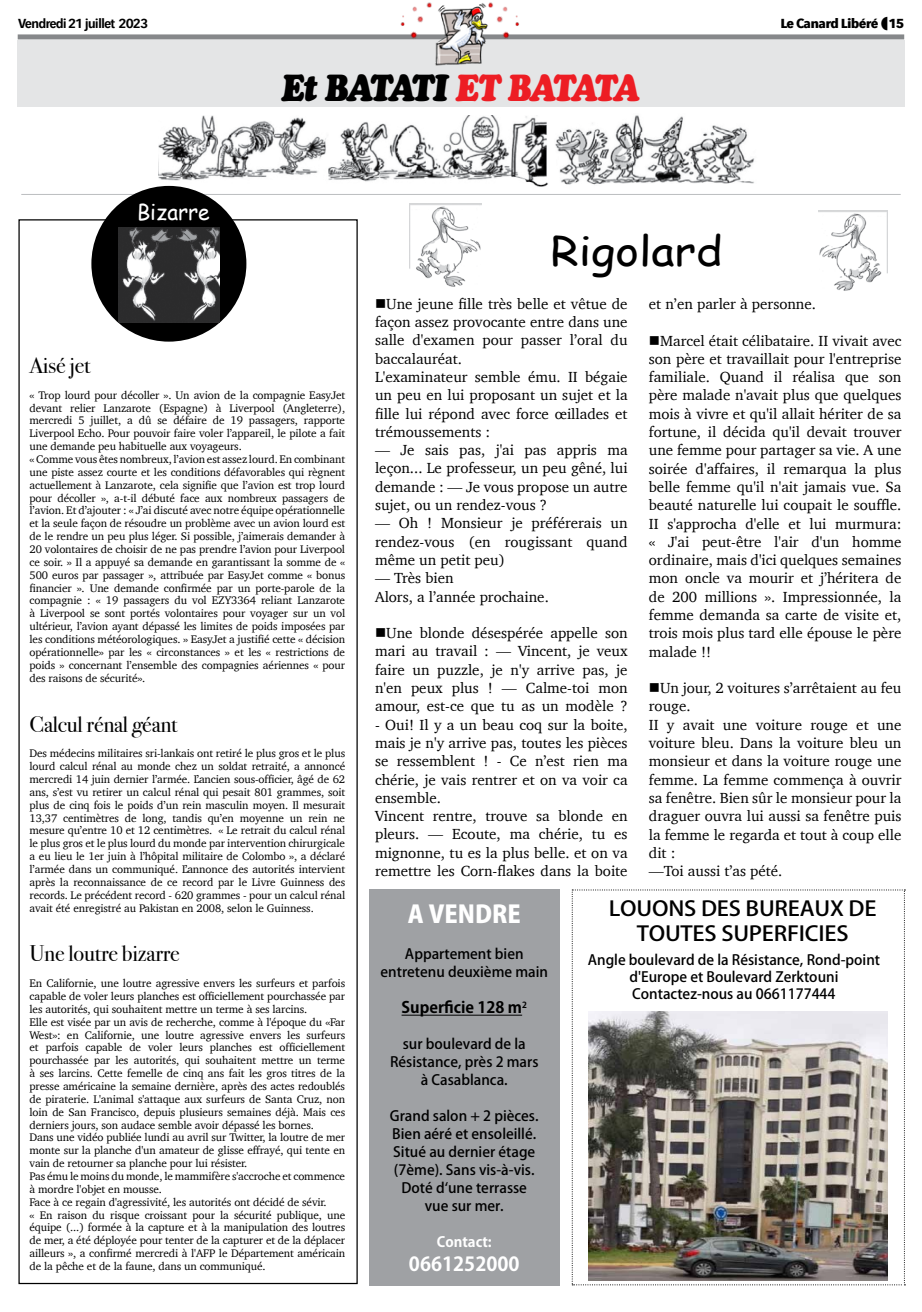
<style>
.page{position:relative;width:922px;height:1312px;background:#fff}
.page>*{position:absolute;margin:0;border:0;box-sizing:border-box;transform-origin:0 0}
.t1{font:40.62px "Comic Sans MS";color:#000;scale:1.11 1}
.t2{font:italic 37.5px "Cooper Black Std";letter-spacing:-.095em;color:#000;scale:.9 1}
.t3{font:800 24px "Koz Go Pr 6 N";color:#fff}
.t4{font:22.5px "Bodoni Svty Two ITCTT";letter-spacing:-.01em;color:#000}
.t5{font:22px "Comic Sans MS";color:#fff;scale:.95 1}
.t6{font:500 20.38px/25.1px "Koz Go Pr 6 N";letter-spacing:-.01em;color:#000;text-align:center;scale:1.11 1}
.t7{font:700 19.25px "Koz Go Pr 6 N";color:#fff}
.t8{font:700 15.62px "Koz Go Pr 6 N";color:#000}
.t9{font:15px/18.2px "Charter";color:#000}
.t10{font:500 14.12px/18px "Koz Go Pr 6 N";color:#000;text-align:center}
.t11{font:700 14.12px "Koz Go Pr 6 N";color:#fff}
.t12{font:600 13px "Avenir Next Condensed";letter-spacing:-.06em;color:#000;scale:1.25 1}
.t13{font:700 13px "Avenir Next Condensed";letter-spacing:-.04em;color:#000;scale:1.25 1}
.t14{font:11.25px/12.9px "Charter";letter-spacing:-.01em;color:#000}
.s1{color:#ed1d24}
</style>
<div class="page">
<img style="left:159px;top:116px;width:389px;height:75px">
<img style="left:555px;top:115px;width:200px;height:70px">
<div style="left:17px;top:40px;width:887px;height:67px;background:#e4e5e6"></div>
<hr style="left:21px;top:194px;width:879px;height:1px;background:#bcbec0">
<div style="left:18px;top:34px;width:886px;height:5px;background:#86888a"></div>
<img style="left:395px;top:2px;width:131px;height:64px">
<img style="left:409px;top:203px;width:73px;height:84px">
<img style="left:818px;top:211px;width:69px;height:80px">
<div style="left:369px;top:889px;width:190px;height:395px;background:#9fa1a4"></div>
<hr style="left:401px;top:1014px;width:121px;height:1px;background:#000">
<svg style="left:571px;top:889px;width:334px;height:395px"></svg>
<img style="left:588px;top:1010px;width:299px;height:270px">
<div style="left:91px;top:186px;width:155px;height:155px;background:#000;border-radius:50%"></div>
<img style="left:118px;top:227px;width:101px;height:95px">
<p class="t12" style="left:18px;top:12px;width:105px">Vendredi 21 juillet 2023</p>
<p class="t13" style="left:780px;top:15px;width:100px">Le Canard Libéré 15</p>
<h3 class="t5" style="left:137px;top:196px;width:78px">Bizarre</h3>
<h2 class="t2" style="left:281px;top:64px;width:400px">Et BATATI <span class="s1">ET BATATA</span></h2>
<h1 class="t1" style="left:550px;top:221px;width:156px">Rigolard</h1>
<h3 class="t4" style="left:30px;top:347px;width:63px">Aisé jet</h3>
<p class="t14" style="left:30px;top:388px;width:317px">« Trop lourd pour décoller ». Un avion de la compagnie EasyJet devant relier Lanzarote (Espagne) à Liverpool (Angleterre), mercredi 5 juillet, a dû se défaire de 19 passagers, rapporte Liverpool Echo. Pour pouvoir faire voler l’appareil, le pilote a fait une demande peu habituelle aux voyageurs.<br>« Comme vous êtes nombreux, l’avion est assez lourd. En combinant une piste assez courte et les conditions défavorables qui règnent actuellement à Lanzarote, cela signifie que l’avion est trop lourd pour décoller », a-t-il débuté face aux nombreux passagers de l’avion. Et d’ajouter : « J’ai discuté avec notre équipe opérationnelle et la seule façon de résoudre un problème avec un avion lourd est de le rendre un peu plus léger. Si possible, j’aimerais demander à 20 volontaires de choisir de ne pas prendre l’avion pour Liverpool ce soir. » Il a appuyé sa demande en garantissant la somme de « 500 euros par passager », attribuée par EasyJet comme « bonus financier ». Une demande confirmée par un porte-parole de la compagnie : « 19 passagers du vol EZY3364 reliant Lanzarote à Liverpool se sont portés volontaires pour voyager sur un vol ultérieur, l’avion ayant dépassé les limites de poids imposées par les conditions météorologiques. » EasyJet a justifié cette « décision opérationnelle» par les « circonstances » et les « restrictions de poids » concernant l’ensemble des compagnies aériennes « pour des raisons de sécurité».</p>
<h3 class="t4" style="left:30px;top:705px;width:149px">Calcul rénal géant</h3>
<p class="t14" style="left:30px;top:746px;width:317px;text-align:justify">Des médecins militaires sri-lankais ont retiré le plus gros et le plus lourd calcul rénal au monde chez un soldat retraité, a annoncé mercredi 14 juin dernier l’armée. L’ancien sous-officier, âgé de 62 ans, s’est vu retirer un calcul rénal qui pesait 801 grammes, soit plus de cinq fois le poids d’un rein masculin moyen. Il mesurait 13,37 centimètres de long, tandis qu’en moyenne un rein ne mesure qu’entre 10 et 12 centimètres. « Le retrait du calcul rénal le plus gros et le plus lourd du monde par intervention chirurgicale a eu lieu le 1er juin à l’hôpital militaire de Colombo », a déclaré l’armée dans un communiqué. L’annonce des autorités intervient après la reconnaissance de ce record par le Livre Guinness des records. Le précédent record - 620 grammes - pour un calcul rénal avait été enregistré au Pakistan en 2008, selon le Guinness.</p>
<h3 class="t4" style="left:30px;top:935px;width:152px">Une loutre bizarre</h3>
<p class="t14" style="left:30px;top:976px;width:317px">En Californie, une loutre agressive envers les surfeurs et parfois capable de voler leurs planches est officiellement pourchassée par les autorités, qui souhaitent mettre un terme à ses larcins.<br>Elle est visée par un avis de recherche, comme à l'époque du «Far West»: en Californie, une loutre agressive envers les surfeurs et parfois capable de voler leurs planches est officiellement pourchassée par les autorités, qui souhaitent mettre un terme à ses larcins. Cette femelle de cinq ans fait les gros titres de la presse américaine la semaine dernière, après des actes redoublés de piraterie. L'animal s'attaque aux surfeurs de Santa Cruz, non loin de San Francisco, depuis plusieurs semaines déjà. Mais ces derniers jours, son audace semble avoir dépassé les bornes.<br>Dans une vidéo publiée lundi au avril sur Twitter, la loutre de mer monte sur la planche d'un amateur de glisse effrayé, qui tente en vain de retourner sa planche pour lui résister.<br>Pas ému le moins du monde, le mammifère s'accroche et commence à mordre l'objet en mousse.<br>Face à ce regain d'agressivité, les autorités ont décidé de sévir.<br>« En raison du risque croissant pour la sécurité publique, une équipe (...) formée à la capture et à la manipulation des loutres de mer, a été déployée pour tenter de la capturer et de la déplacer ailleurs », a confirmé mercredi à l'AFP le Département américain de la pêche et de la faune, dans un communiqué.</p>
<p class="t9" style="left:375px;top:294px;width:254px">■Une jeune fille très belle et vêtue de façon assez provocante entre dans une salle d'examen pour passer l’oral du baccalauréat.<br>L'examinateur semble ému. II bégaie un peu en lui proposant un sujet et la fille lui répond avec force œillades et trémoussements :</p>
<h3 class="t9" style="left:375px;top:440px;width:254px;text-align:justify">— Je sais pas, j'ai pas appris ma leçon... Le professeur, un peu gêné, lui demande : — Je vous propose un autre sujet, ou un rendez-vous ?</h3>
<h3 class="t9" style="left:375px;top:514px;width:254px;text-align:justify">— Oh ! Monsieur je préférerais un rendez-vous (en rougissant quand même un petit peu)</h3>
<h3 class="t9" style="left:375px;top:568px;width:175px">— Très bien<br>Alors, a l’année prochaine.</h3>
<h3 class="t9" style="left:375px;top:623px;width:254px;text-align:justify">■Une blonde désespérée appelle son mari au travail : — Vincent, je veux faire un puzzle, je n'y arrive pas, je n'en peux plus ! — Calme-toi mon amour, est-ce que tu as un modèle ?</h3>
<p class="t9" style="left:375px;top:715px;width:254px">- Oui! Il y a un beau coq sur la boite, mais je n'y arrive pas, toutes les pièces se ressemblent ! - Ce n’est rien ma chérie, je vais rentrer et on va voir ca ensemble.<br>Vincent rentre, trouve sa blonde en pleurs. — Ecoute, ma chérie, tu es mignonne, tu es la plus belle. et on va remettre les Corn-flakes dans la boite</p>
<h3 class="t9" style="left:648px;top:294px;width:169px">et n’en parler à personne.</h3>
<p class="t9" style="left:648px;top:331px;width:254px;text-align:justify">■Marcel était célibataire. II vivait avec son père et travaillait pour l'entreprise familiale. Quand il réalisa que son père malade n'avait plus que quelques mois à vivre et qu'il allait hériter de sa fortune, il décida qu'il devait trouver une femme pour partager sa vie. A une soirée d'affaires, il remarqua la plus belle femme qu'il n'ait jamais vue. Sa beauté naturelle lui coupait le souffle.<br>II s'approcha d'elle et lui murmura: « J'ai peut-être l'air d'un homme ordinaire, mais d'ici quelques semaines mon oncle va mourir et j’héritera de de 200 millions ». Impressionnée, la femme demanda sa carte de visite et, trois mois plus tard elle épouse le père malade !!</p>
<p class="t9" style="left:648px;top:678px;width:254px">■Un jour, 2 voitures s’arrêtaient au feu rouge.<br>II y avait une voiture rouge et une voiture bleu. Dans la voiture bleu un monsieur et dans la voiture rouge une femme. La femme commença à ouvrir sa fenêtre. Bien sûr le monsieur pour la draguer ouvra lui aussi sa fenêtre puis la femme le regarda et tout à coup elle dit :<br>—Toi aussi t’as pété.</p>
<h3 class="t3" style="left:407px;top:900px;width:114px">A VENDRE</h3>
<p class="t10" style="left:380px;top:944px;width:169px">Appartement bien entretenu deuxième main</p>
<h3 class="t8" style="left:401px;top:998px;width:127px">Superficie 128 m<sup>2</sup></h3>
<p class="t10" style="left:390px;top:1034px;width:150px">sur boulevard de la<br>Résistance, près 2 mars à Casablanca.</p>
<p class="t10" style="left:390px;top:1106px;width:150px">Grand salon + 2 pièces.<br>Bien aéré et ensoleillé.<br>Situé au dernier étage (7ème). Sans vis-à-vis.<br>Doté d‘une terrasse vue sur mer.</p>
<p class="t11" style="left:437px;top:1233px;width:56px">Contact:</p>
<h3 class="t7" style="left:409px;top:1252px;width:112px">0661252000</h3>
<h3 class="t6" style="left:608px;top:896px;width:242px">LOUONS DES BUREAUX DE<br>TOUTES SUPERFICIES</h3>
<p class="t10" style="left:587px;top:951px;width:294px;line-height:16.9px">Angle boulevard de la Résistance, Rond-point d'Europe et Boulevard Zerktouni<br>Contactez-nous au 0661177444</p>
</div>
